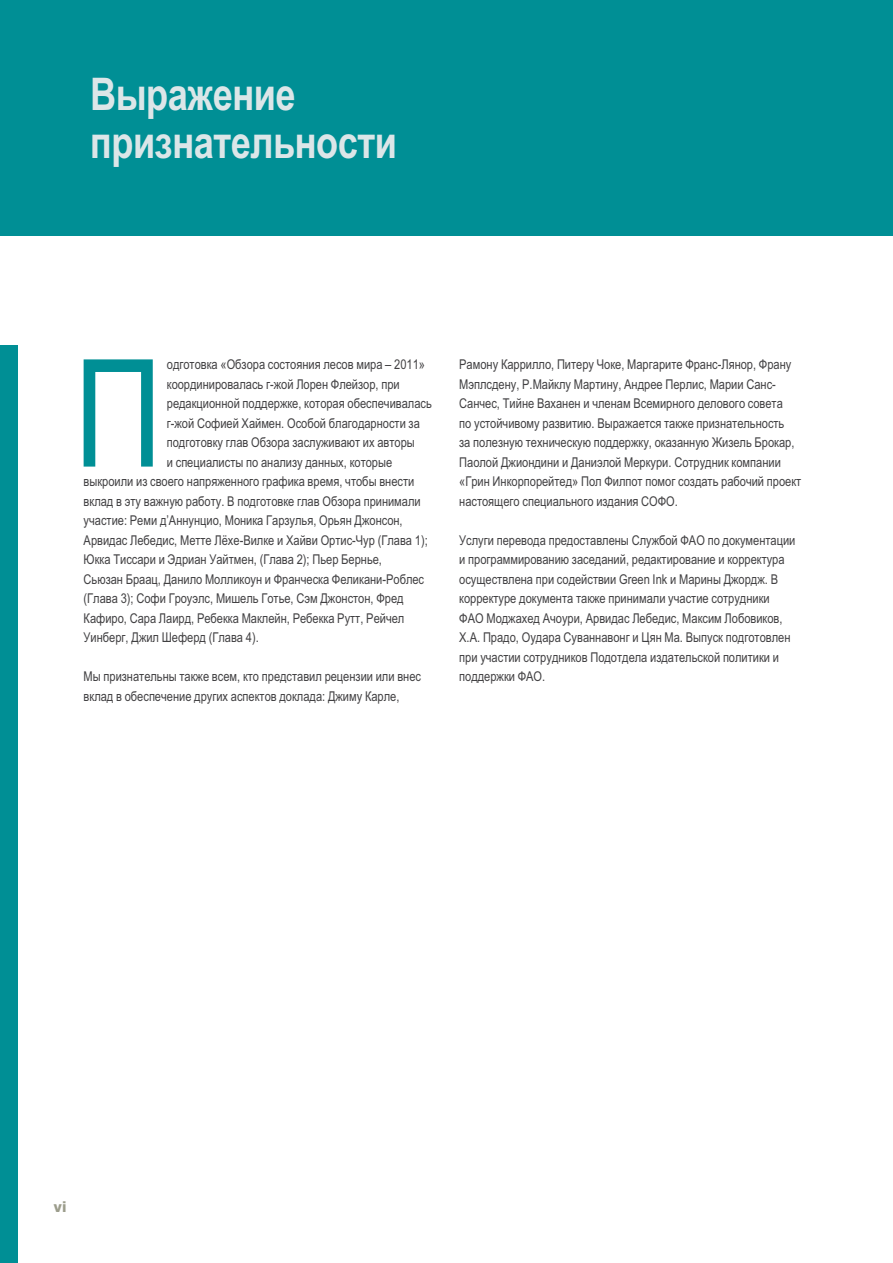
<style>
.page{position:relative;width:893px;height:1263px;background:#fff}
.page>*{position:absolute;margin:0;border:0;box-sizing:border-box;transform-origin:0 0}
._1st_para_RUS{font:149.7px "Arial Narrow Cyr";color:#008f95}
.Chapter_title_RUS{font:700 45px/48px "Arial Narrow Cyr";letter-spacing:-.01em;color:#dce6e8}
.t1{font:800 15px "Helvetica Neue";color:#9c9d8c}
.Body_RUS{font:13.5px/19.5px "Arial Narrow Cyr";color:#414042}
._1st_para_RUS-2{font:13.5px "Arial Narrow Cyr";color:#414042}
</style>
<div class="page">
<div style="left:0;top:345px;width:17px;height:918px;background:#008f95"></div>
<div style="left:0;top:0;width:893px;height:235px;background:#008f95"></div>
<p class="Chapter_title_RUS" style="left:90px;top:70px;width:308px">Выражение признательности</p>
<p class="_1st_para_RUS" style="left:74px;top:330px;width:90px">П</p>
<p class="_1st_para_RUS-2" style="left:167px;top:357px;width:260px">одготовка «Обзора состояния лесов мира – 2011»</p>
<p class="_1st_para_RUS-2" style="left:167px;top:376px;width:234px">координировалась г-жой Лорен Флейзор, при</p>
<p class="_1st_para_RUS-2" style="left:167px;top:396px;width:266px">редакционной поддержке, которая обеспечивалась</p>
<p class="_1st_para_RUS-2" style="left:167px;top:415px;width:255px">г-жой Софией Хаймен. Особой благодарности за</p>
<p class="_1st_para_RUS-2" style="left:167px;top:435px;width:249px">подготовку глав Обзора заслуживают их авторы</p>
<p class="_1st_para_RUS-2" style="left:167px;top:454px;width:227px">и специалисты по анализу данных, которые</p>
<p class="_1st_para_RUS-2" style="left:84px;top:474px;width:332px">выкроили из своего напряженного графика время, чтобы внести</p>
<p class="_1st_para_RUS-2" style="left:84px;top:493px;width:339px">вклад в эту важную работу. В подготовке глав Обзора принимали</p>
<p class="_1st_para_RUS-2" style="left:84px;top:513px;width:321px">участие: Реми д’Аннунцио, Моника Гарзулья, Орьян Джонсон,</p>
<p class="_1st_para_RUS-2" style="left:84px;top:532px;width:346px">Арвидас Лебедис, Метте Лёхе-Вилке и Хайви Ортис-Чур (Глава 1);</p>
<p class="_1st_para_RUS-2" style="left:84px;top:552px;width:300px">Юкка Тиссари и Эдриан Уайтмен, (Глава 2); Пьер Бернье,</p>
<p class="_1st_para_RUS-2" style="left:84px;top:571px;width:342px">Сьюзан Браац, Данило Молликоун и Франческа Феликани-Роблес</p>
<p class="_1st_para_RUS-2" style="left:84px;top:591px;width:321px">(Глава 3); Софи Гроуэлс, Мишель Готье, Сэм Джонстон, Фред</p>
<p class="_1st_para_RUS-2" style="left:84px;top:610px;width:322px">Кафиро, Сара Лаирд, Ребекка Маклейн, Ребекка Рутт, Рейчел</p>
<p class="_1st_para_RUS-2" style="left:84px;top:630px;width:177px">Уинберг, Джил Шеферд (Глава 4).</p>
<p class="Body_RUS" style="left:84px;top:667px;width:339px">Мы признательны также всем, кто представил рецензии или внес вклад в обеспечение других аспектов доклада: Джиму Карле,</p>
<p class="Body_RUS" style="left:459px;top:355px;width:344px">Рамону Каррилло, Питеру Чоке, Маргарите Франс-Лянор, Франу Мэплсдену, Р.Майклу Мартину, Андрее Перлис, Марии Санс-Санчес, Тийне Ваханен и членам Всемирного делового совета<br>по устойчивому развитию. Выражается также признательность<br>за полезную техническую поддержку, оказанную Жизель Брокар, Паолой Джиондини и Даниэлой Меркури. Сотрудник компании «Грин Инкорпорейтед» Пол Филпот помог создать рабочий проект настоящего специального издания СОФО.</p>
<p class="Body_RUS" style="left:459px;top:530px;width:338px">Услуги перевода предоставлены Службой ФАО по документации и программированию заседаний, редактирование и корректура осуществлена при содействии Green Ink и Марины Джордж. В корректуре документа также принимали участие сотрудники ФАО Моджахед Ачоури, Арвидас Лебедис, Максим Лобовиков, Х.А. Прадо, Оудара Суваннавонг и Цян Ма. Выпуск подготовлен при участии сотрудников Подотдела издательской политики и поддержки ФАО.</p>
<p class="t1" style="left:54px;top:1198px;width:14px">vi</p>
</div>
